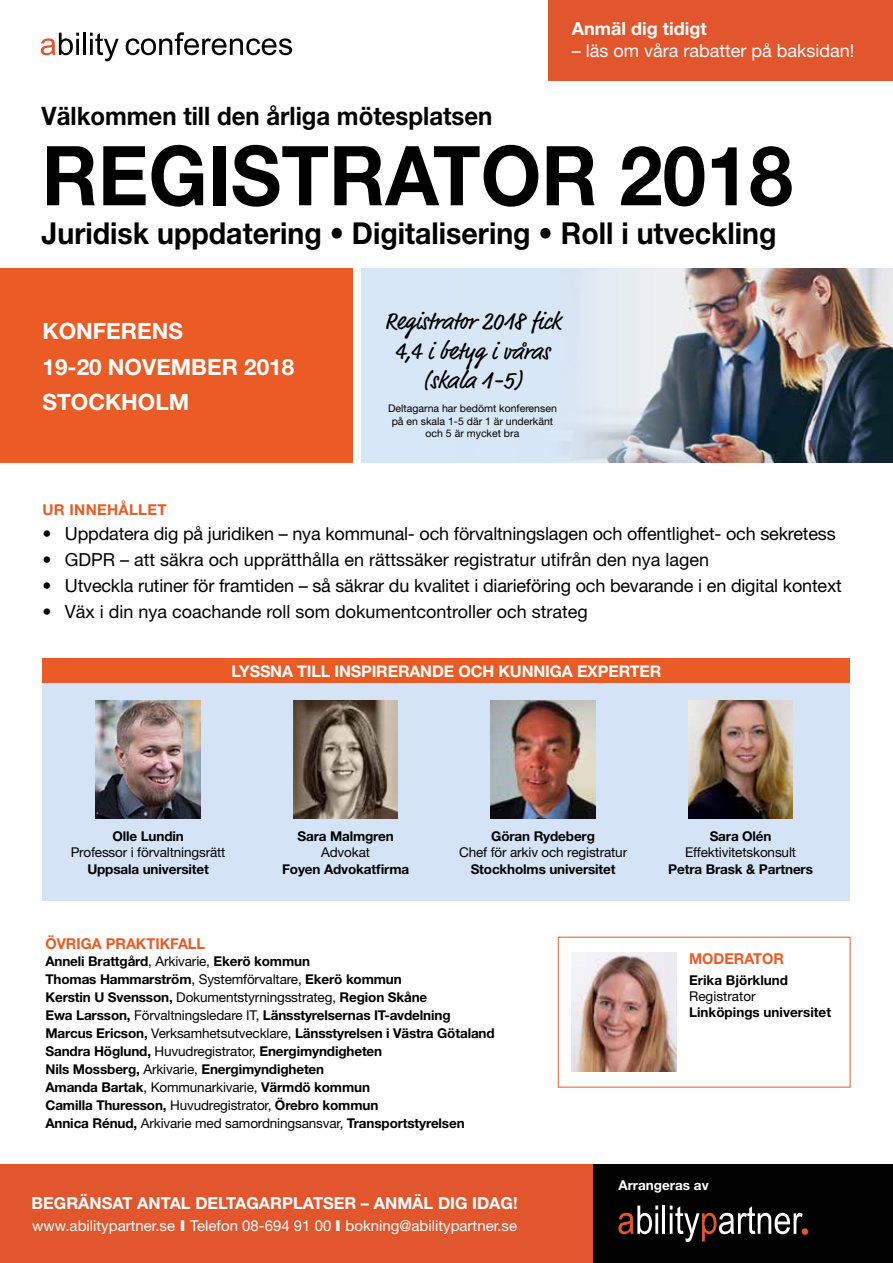
<style>
.page{position:relative;width:893px;height:1263px;background:#fff}
.page>*{position:absolute;margin:0;border:0;box-sizing:border-box;transform-origin:0 0}
.t1{font:700 82.65px "Helvetica Neue";color:#000;scale:.94 1}
.t2{font:700 30.15px "Helvetica Neue";color:#000;scale:.94 1}
.t3{font:700 25.5px "Helvetica Neue";color:#000;scale:.94 1}
.t4{font:24.6px/29.4px "Market OT";color:#000;text-align:center}
.t5{font:700 22.5px/35.5px "Helvetica Neue";color:#fff}
.t6{font:18px "Helvetica Neue";letter-spacing:-.01em;color:#000}
.t7{font:18px "Helvetica Neue";color:#fff}
.t8{font:700 18px "Helvetica Neue";color:#fff}
.t9{font:700 16.5px "Helvetica Neue";color:#fff}
.t10{font:700 16.05px "Helvetica Neue";letter-spacing:-.01em;color:#fff}
.t11{font:15px "Helvetica Neue";color:#fff}
.t12{font:700 15px "Helvetica Neue";color:#eb5b25}
.t13{font:700 15px "Helvetica Neue";letter-spacing:.02em;color:#eb5b25}
.t14{font:700 13.5px/17.9px "Helvetica Neue";letter-spacing:-.01em;color:#000}
.t15{font:13.5px "Helvetica Neue";letter-spacing:-.01em;color:#000}
.t16{font:700 13.5px "Helvetica Neue";color:#fff}
.t17{font:10.5px/12.6px "Helvetica Neue";color:#000;text-align:center}
.s1{font-weight:400}
.s2{font-weight:900}
</style>
<div class="page">
<div style="left:43px;top:683px;width:807px;height:217px;background:#d4e4f6"></div>
<svg style="left:41px;top:33px;width:38px;height:22px"></svg>
<hr style="left:83px;top:33px;width:3px;height:22px;background:#000">
<svg style="left:90px;top:33px;width:29px;height:28px"></svg>
<svg style="left:126px;top:32px;width:166px;height:23px"></svg>
<div style="left:549px;top:0;width:344px;height:81px;background:#e2562e"></div>
<div style="left:593px;top:1164px;width:300px;height:99px;background:#000"></div>
<div style="left:0;top:1164px;width:593px;height:99px;background:#e2562e"></div>
<svg style="left:618px;top:1205px;width:40px;height:29px"></svg>
<hr style="left:662px;top:1205px;width:3px;height:29px;background:#fff">
<svg style="left:670px;top:1205px;width:133px;height:37px"></svg>
<div style="left:802px;top:1228px;width:6px;height:7px;background:#e2562e;border-radius:50%"></div>
<div style="left:0;top:269px;width:353px;height:194px;background:#eb5b25"></div>
<div style="left:361px;top:269px;width:532px;height:194px;background:#d8e7f6"></div>
<img style="left:573px;top:269px;width:320px;height:194px">
<div style="left:43px;top:658px;width:807px;height:25px;background:#eb5b25"></div>
<img style="left:96px;top:700px;width:104px;height:119px">
<img style="left:293px;top:700px;width:105px;height:119px">
<img style="left:491px;top:700px;width:104px;height:119px">
<img style="left:688px;top:700px;width:105px;height:119px">
<img style="left:571px;top:952px;width:106px;height:120px">
<h3 class="t8" style="left:572px;top:18px;width:136px">Anmäl dig tidigt</h3>
<h3 class="t7" style="left:572px;top:40px;width:284px">– läs om våra rabatter på baksidan!</h3>
<h3 class="t3" style="left:42px;top:100px;width:481px">Välkommen till den årliga mötesplatsen</h3>
<h1 class="t1" style="left:42px;top:125px;width:801px">REGISTRATOR 2018</h1>
<h2 class="t2" style="left:42px;top:214px;width:783px">Juridisk uppdatering • Digitalisering • Roll i utveckling</h2>
<h3 class="t5" style="left:43px;top:313px;width:253px">KONFERENS<br>19-20 NOVEMBER 2018<br>STOCKHOLM</h3>
<h3 class="t4" style="left:384px;top:309px;width:178px">Registrator 2018 fick<br>4,4 i betyg i våras (skala 1-5)</h3>
<p class="t17" style="left:388px;top:402px;width:170px">Deltagarna har bedömt konferensen på en skala 1-5 där 1 är underkänt och 5 är mycket bra</p>
<p class="t13" style="left:43px;top:500px;width:126px">UR INNEHÅLLET</p>
<h3 class="t6" style="left:43px;top:523px;width:795px">• Uppdatera dig på juridiken – nya kommunal- och förvaltningslagen och offentlighet- och sekretess</h3>
<h3 class="t6" style="left:43px;top:549px;width:668px">• GDPR – att säkra och upprätthålla en rättssäker registratur utifrån den nya lagen</h3>
<h3 class="t6" style="left:43px;top:575px;width:801px">• Utveckla rutiner för framtiden – så säkrar du kvalitet i diarieföring och bevarande i en digital kontext</h3>
<h3 class="t6" style="left:43px;top:601px;width:547px">• Väx i din nya coachande roll som dokumentcontroller och strateg</h3>
<p class="t10" style="left:232px;top:661px;width:431px">LYSSNA TILL INSPIRERANDE OCH KUNNIGA EXPERTER</p>
<p class="t14" style="left:112px;top:827px;width:73px">Olle Lundin</p>
<p class="t15" style="left:71px;top:844px;width:156px">Professor i förvaltningsrätt</p>
<p class="t14" style="left:87px;top:859px;width:123px">Uppsala universitet</p>
<p class="t14" style="left:297px;top:827px;width:98px">Sara Malmgren</p>
<p class="t15" style="left:321px;top:844px;width:50px">Advokat</p>
<p class="t14" style="left:282px;top:859px;width:129px">Foyen Advokatfirma</p>
<p class="t14" style="left:491px;top:827px;width:105px">Göran Rydeberg</p>
<p class="t15" style="left:459px;top:844px;width:170px">Chef för arkiv och registratur</p>
<p class="t14" style="left:471px;top:859px;width:146px">Stockholms universitet</p>
<p class="t14" style="left:710px;top:827px;width:63px">Sara Olén</p>
<p class="t15" style="left:685px;top:844px;width:112px">Effektivitetskonsult</p>
<p class="t14" style="left:668px;top:859px;width:146px">Petra Brask &amp; Partners</p>
<p class="t12" style="left:45px;top:934px;width:161px">ÖVRIGA PRAKTIKFALL</p>
<p class="t14" style="left:45px;top:952px;width:451px">Anneli Brattgård<span class="s1">, Arkivarie,</span> Ekerö kommun<br>Thomas Hammarström<span class="s1">, Systemförvaltare,</span> Ekerö kommun<br>Kerstin U Svensson, <span class="s1">Dokumentstyrningsstrateg,</span> Region Skåne<br>Ewa Larsson, <span class="s1">Förvaltningsledare IT,</span> Länsstyrelsernas IT-avdelning Marcus Ericson, <span class="s1">Verksamhetsutvecklare,</span> Länsstyrelsen i Västra Götaland Sandra Höglund, <span class="s1">Huvudregistrator,</span> Energimyndigheten<br>Nils Mossberg, <span class="s1">Arkivarie,</span> Energimyndigheten<br>Amanda Bartak<span class="s1">, Kommunarkivarie,</span> Värmdö kommun<br>Camilla Thuresson, <span class="s1">Huvudregistrator,</span> Örebro kommun<br>Annica Rénud, <span class="s1">Arkivarie med samordningsansvar,</span> Transportstyrelsen</p>
<p class="t12" style="left:689px;top:949px;width:96px">MODERATOR</p>
<p class="t14" style="left:689px;top:970px;width:100px">Erika Björklund</p>
<p class="t15" style="left:689px;top:988px;width:68px">Registrator</p>
<p class="t14" style="left:689px;top:1003px;width:143px">Linköpings universitet</p>
<p class="t9" style="left:32px;top:1192px;width:488px">BEGRÄNSAT ANTAL DELTAGARPLATSER – ANMÄL DIG IDAG!</p>
<p class="t11" style="left:32px;top:1217px;width:486px">www.abilitypartner.se <span class="s2">I</span> Telefon 08-694 91 00 <span class="s2">I</span> bokning@abilitypartner.se</p>
<p class="t16" style="left:618px;top:1176px;width:92px">Arrangeras av</p>
</div>
